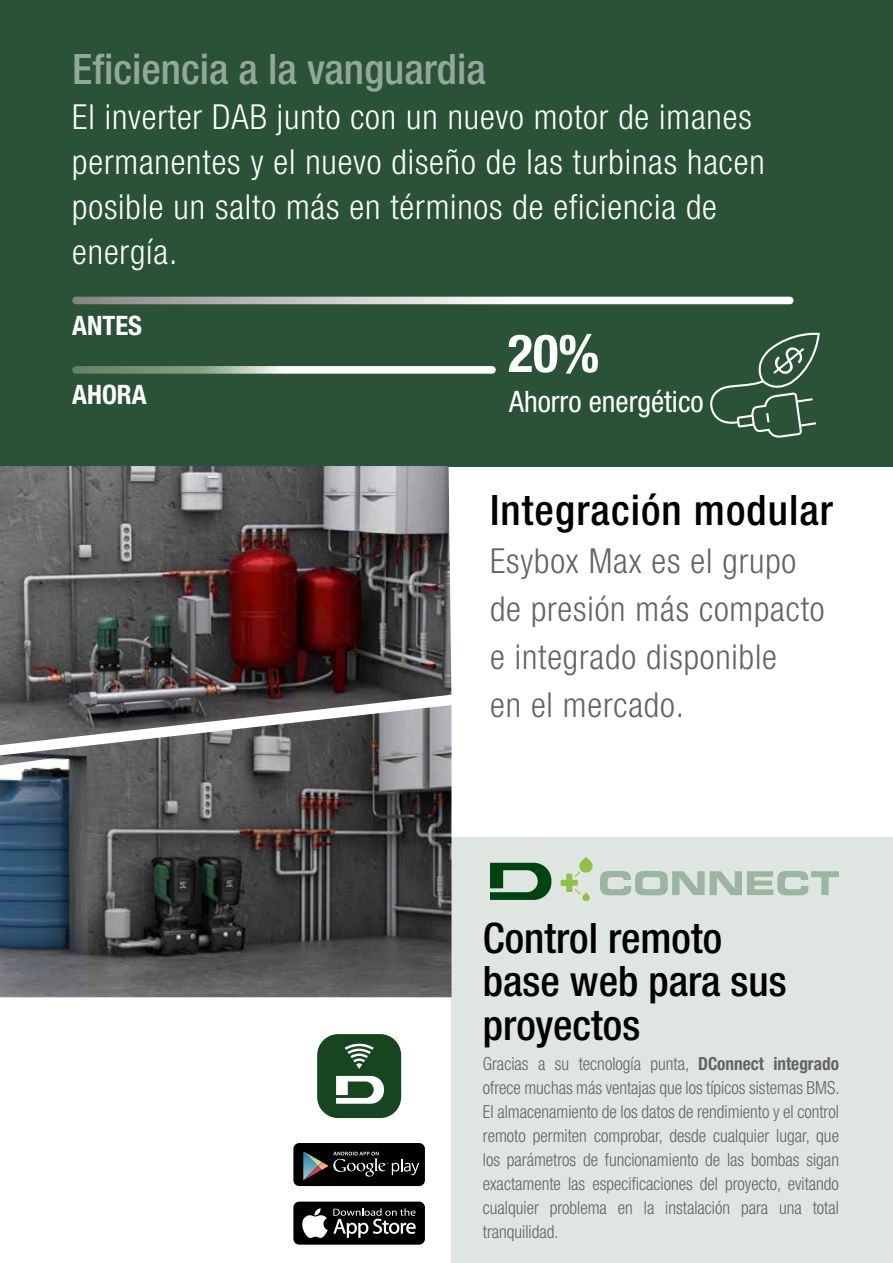
<style>
.page{position:relative;width:893px;height:1263px;background:#fff}
.page>*{position:absolute;margin:0;border:0;box-sizing:border-box;transform-origin:0 0}
.t1{font:700 condensed 52.65px "Helvetica Neue LT Std";color:#fff}
.t2{font:500 condensed 42px/43.5px "Helvetica Neue LT Std";color:#000}
.t3{font:500 condensed 42px "Helvetica Neue LT Std";color:#94a89a}
.t4{font:500 condensed 42px "Helvetica Neue LT Std";letter-spacing:.025em;color:#000}
.t5{font:300 condensed 34.5px/45px "Helvetica Neue LT Std";letter-spacing:.025em;color:#fff}
.t6{font:300 condensed 34.5px/48px "Helvetica Neue LT Std";letter-spacing:.025em;color:#646363}
.t7{font:condensed 29.55px "Helvetica Neue LT Std";color:#fff}
.t8{font:700 condensed 26.85px "Helvetica Neue LT Std";color:#fff}
.t9{font:300 condensed 18px/24px "Helvetica Neue LT Std";color:#646363;text-align:justify;scale:.96 1}
.s1{font-weight:700}
</style>
<div class="page">
<div style="left:451px;top:837px;width:442px;height:426px;background:#dfe5e1"></div>
<div style="left:0;top:0;width:893px;height:466px;background:#2a5236"></div>
<svg style="left:72px;top:297px;width:722px;height:7px;background:#d9d9d9"></svg>
<svg style="left:72px;top:366px;width:424px;height:8px;background:#c0cdbe"></svg>
<svg style="left:710px;top:332px;width:110px;height:106px"></svg>
<img style="left:0;top:466px;width:451px;height:221px">
<img style="left:0;top:762px;width:451px;height:235px">
<svg style="left:0;top:687px;width:452px;height:75px;background:#747374"></svg>
<svg style="left:600px;top:871px;width:239px;height:24px"></svg>
<svg style="left:490px;top:863px;width:61px;height:37px"></svg>
<svg style="left:561px;top:857px;width:32px;height:44px"></svg>
<div style="left:317px;top:1034px;width:84px;height:84px;background:#174520;border-radius:21px"></div>
<svg style="left:336px;top:1076px;width:48px;height:28px"></svg>
<svg style="left:345px;top:1044px;width:29px;height:25px"></svg>
<div style="left:293px;top:1201px;width:132px;height:43px;background:#000;border-radius:6px"></div>
<svg style="left:302px;top:1208px;width:114px;height:30px"></svg>
<div style="left:293px;top:1143px;width:132px;height:43px;background:#000;border-radius:6px"></div>
<svg style="left:303px;top:1152px;width:116px;height:28px"></svg>
<h2 class="t3" style="left:72px;top:44px;width:415px">Eficiencia a la vanguardia</h2>
<h3 class="t5" style="left:72px;top:94px;width:694px">El inverter DAB junto con un nuevo motor de imanes permanentes y el nuevo diseño de las turbinas hacen posible un salto más en términos de eficiencia de energía.</h3>
<h3 class="t8" style="left:72px;top:309px;width:71px">ANTES</h3>
<h3 class="t8" style="left:72px;top:378px;width:76px">AHORA</h3>
<h1 class="t1" style="left:508px;top:322px;width:93px">20%</h1>
<h3 class="t7" style="left:509px;top:384px;width:196px">Ahorro energético</h3>
<h2 class="t4" style="left:490px;top:485px;width:345px">Integración modular</h2>
<h3 class="t6" style="left:490px;top:536px;width:336px">Esybox Max es el grupo de presión más compacto e integrado disponible<br>en el mercado.</h3>
<h2 class="t2" style="left:483px;top:915px;width:305px">Control remoto base web para sus proyectos</h2>
<p class="t9" style="left:483px;top:1052px;width:373px">Gracias a su tecnología punta, <span class="s1">DConnect integrado </span>ofrece muchas más ventajas que los típicos sistemas BMS.<br>El almacenamiento de los datos de rendimiento y el control remoto permiten comprobar, desde cualquier lugar, que los parámetros de funcionamiento de las bombas sigan exactamente las especificaciones del proyecto, evitando cualquier problema en la instalación para una total tranquilidad.</p>
</div>
